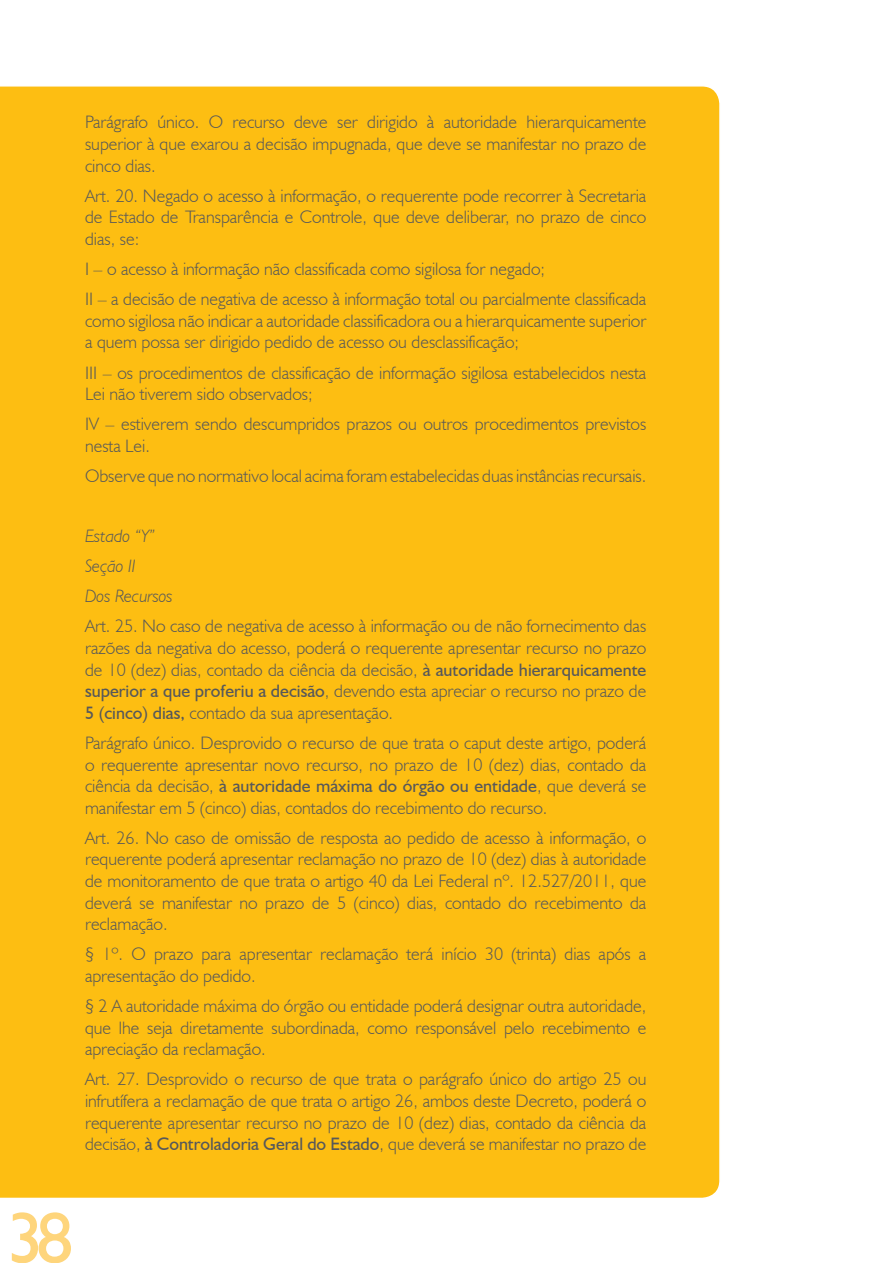
<style>
.page{position:relative;width:893px;height:1263px;background:#fff}
.page>*{position:absolute;margin:0;border:0;box-sizing:border-box;transform-origin:0 0}
.t1{font:72px "Humanist 521 BT";color:#fed57c}
.t2{font:300 18px/21.6px "Humanist 521 BT";color:#57585a;text-align:justify}
.t3{font:italic 300 18px/30.2px "Humanist 521 BT";color:#57585a}
.s1{font-weight:400}
</style>
<div class="page">
<div style="left:0;top:86px;width:720px;height:1112px;background:#fdbe12"></div>
<p class="t2" style="left:85px;top:111px;width:563px">Parágrafo único. O recurso deve ser dirigido à autoridade hierarquicamente superior à que exarou a decisão impugnada, que deve se manifestar no prazo de cinco dias.</p>
<p class="t2" style="left:85px;top:185px;width:563px">Art. 20. Negado o acesso à informação, o requerente pode recorrer à Secretaria de Estado de Transparência e Controle, que deve deliberar, no prazo de cinco dias, se:</p>
<p class="t2" style="left:85px;top:254px;width:563px;line-height:30.2px">I – o acesso à informação não classificada como sigilosa for negado;<br>II – a decisão de negativa de acesso à informação total ou parcialmente classificada</p>
<p class="t2" style="left:85px;top:309px;width:563px">como sigilosa não indicar a autoridade classificadora ou a hierarquicamente superior a quem possa ser dirigido pedido de acesso ou desclassificação;</p>
<p class="t2" style="left:85px;top:361px;width:563px">III – os procedimentos de classificação de informação sigilosa estabelecidos nesta<br>Lei não tiverem sido observados;</p>
<p class="t2" style="left:85px;top:413px;width:563px">IV – estiverem sendo descumpridos prazos ou outros procedimentos previstos nesta Lei.</p>
<p class="t2" style="left:85px;top:465px;width:563px">Observe que no normativo local acima foram estabelecidas duas instâncias recursais.</p>
<p class="t3" style="left:85px;top:521px;width:89px">Estado “Y”<br>Seção II<br>Dos Recursos</p>
<p class="t2" style="left:85px;top:615px;width:563px">Art. 25. No caso de negativa de acesso à informação ou de não fornecimento das razões da negativa do acesso, poderá o requerente apresentar recurso no prazo de 10 (dez) dias, contado da ciência da decisão, <span class="s1">à autoridade hierarquicamente superior a que proferiu a decisão</span>, devendo esta apreciar o recurso no prazo de <span class="s1">5 (cinco) dias,</span> contado da sua apresentação.</p>
<p class="t2" style="left:85px;top:732px;width:563px">Parágrafo único. Desprovido o recurso de que trata o caput deste artigo, poderá o requerente apresentar novo recurso, no prazo de 10 (dez) dias, contado da ciência da decisão, <span class="s1">à autoridade máxima do órgão ou entidade</span>, que deverá se manifestar em 5 (cinco) dias, contados do recebimento do recurso.</p>
<p class="t2" style="left:85px;top:826px;width:563px">Art. 26. No caso de omissão de resposta ao pedido de acesso à informação, o requerente poderá apresentar reclamação no prazo de 10 (dez) dias à autoridade de monitoramento de que trata o artigo 40 da Lei Federal nº. 12.527/2011, que deverá se manifestar no prazo de 5 (cinco) dias, contado do recebimento da reclamação.</p>
<p class="t2" style="left:85px;top:943px;width:563px">§ 1º. O prazo para apresentar reclamação terá início 30 (trinta) dias após a apresentação do pedido.</p>
<p class="t2" style="left:85px;top:995px;width:563px">§ 2 A autoridade máxima do órgão ou entidade poderá designar outra autoridade, que lhe seja diretamente subordinada, como responsável pelo recebimento e apreciação da reclamação.</p>
<p class="t2" style="left:85px;top:1068px;width:563px">Art. 27. Desprovido o recurso de que trata o parágrafo único do artigo 25 ou infrutífera a reclamação de que trata o artigo 26, ambos deste Decreto, poderá o requerente apresentar recurso no prazo de 10 (dez) dias, contado da ciência da decisão, <span class="s1">à Controladoria Geral do Estado</span>, que deverá se manifestar no prazo de</p>
<h1 class="t1" style="left:7px;top:1193px;width:67px">38</h1>
</div>
